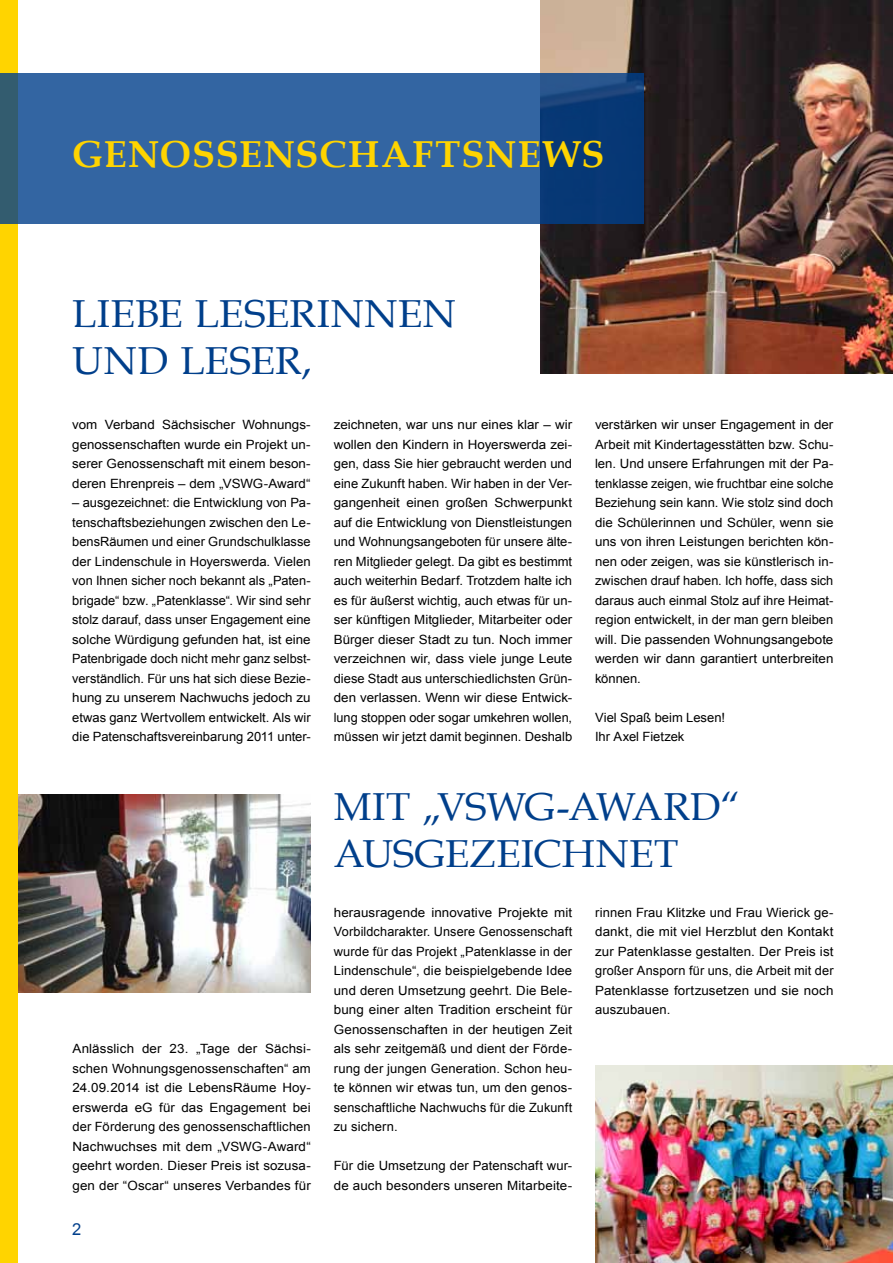
<style>
.page{position:relative;width:893px;height:1263px;background:#fff}
.page>*{position:absolute;margin:0;border:0;box-sizing:border-box;transform-origin:0 0}
.t1{font:39px/46.5px "Book Antiqua";letter-spacing:.005em;color:#003f8b}
.t2{font:700 37.5px "Book Antiqua";letter-spacing:.03em;color:#ffd400}
.t3{font:16.5px "Arial";color:#003f8b}
.t4{font:12.75px/19.5px "Arial";color:#000;text-align:justify;scale:1.05 1}
.t5{font:12.75px/19.5px "Arial";color:#000}
</style>
<div class="page">
<img style="left:17px;top:794px;width:294px;height:198px">
<div style="left:0;top:0;width:17px;height:1263px;background:#ffd400"></div>
<img style="left:541px;top:0;width:352px;height:374px">
<svg style="left:0;top:73px;width:644px;height:150px;background:#2c5d99"></svg>
<img style="left:595px;top:1065px;width:298px;height:198px">
<h2 class="t2" style="left:72px;top:128px;width:533px">GENOSSENSCHAFTSNEWS</h2>
<h1 class="t1" style="left:72px;top:290px;width:385px">LIEBE LESERINNEN<br>UND LESER,</h1>
<p class="t4" style="left:72px;top:415px;width:229px">vom Verband Sächsischer Wohnungs&shy;genossenschaften wurde ein Projekt un&shy;serer Genossenschaft mit einem beson&shy;deren Ehrenpreis – dem „VSWG-Award“</p>
<p class="t5" style="left:72px;top:493px;width:240px;text-align:justify">– ausgezeichnet: die Entwicklung von Pa&shy;tenschaftsbeziehungen zwischen den Le&shy;bensRäumen und einer Grundschulklasse der Lindenschule in Hoyerswerda. Vielen von Ihnen sicher noch bekannt als „Paten&shy;brigade“ bzw. „Patenklasse“. Wir sind sehr stolz darauf, dass unser Engagement eine solche Würdigung gefunden hat, ist eine Patenbrigade doch nicht mehr ganz selbst&shy;verständlich. Für uns hat sich diese Bezie&shy;hung zu unserem Nachwuchs jedoch zu etwas ganz Wertvollem entwickelt. Als wir die Patenschaftsvereinbarung 2011 unter-</p>
<p class="t4" style="left:334px;top:415px;width:229px">zeichneten, war uns nur eines klar – wir wollen den Kindern in Hoyerswerda zei&shy;gen, dass Sie hier gebraucht werden und eine Zukunft haben. Wir haben in der Ver&shy;gangenheit einen großen Schwerpunkt auf die Entwicklung von Dienstleistungen und Wohnungsangeboten für unsere älte&shy;ren Mitglieder gelegt. Da gibt es bestimmt auch weiterhin Bedarf. Trotzdem halte ich es für äußerst wichtig, auch etwas für un&shy;ser künftigen Mitglieder, Mitarbeiter oder Bürger dieser Stadt zu tun. Noch immer verzeichnen wir, dass viele junge Leute diese Stadt aus unterschiedlichsten Grün&shy;den verlassen. Wenn wir diese Entwick&shy;lung stoppen oder sogar umkehren wollen, müssen wir jetzt damit beginnen. Deshalb</p>
<p class="t4" style="left:595px;top:415px;width:229px">verstärken wir unser Engagement in der Arbeit mit Kindertagesstätten bzw. Schu&shy;len. Und unsere Erfahrungen mit der Pa&shy;tenklasse zeigen, wie fruchtbar eine solche Beziehung sein kann. Wie stolz sind doch die Schülerinnen und Schüler, wenn sie uns von ihren Leistungen berichten kön&shy;nen oder zeigen, was sie künstlerisch in&shy;zwischen drauf haben. Ich hoffe, dass sich daraus auch einmal Stolz auf ihre Heimat&shy;region entwickelt, in der man gern bleiben will. Die passenden Wohnungsangebote werden wir dann garantiert unterbreiten können.</p>
<p class="t5" style="left:595px;top:707px;width:132px">Viel Spaß beim Lesen!<br>Ihr Axel Fietzek</p>
<p class="t4" style="left:72px;top:1039px;width:229px">Anlässlich der 23. „Tage der Sächsi&shy;schen Wohnungsgenossenschaften“ am 24.09.2014 ist die LebensRäume Hoy&shy;erswerda eG für das Engagement bei der Förderung des genossenschaftlichen Nachwuchses mit dem „VSWG-Award“ geehrt worden. Dieser Preis ist sozusa&shy;gen der “Oscar“ unseres Verbandes für</p>
<p class="t3" style="left:72px;top:1218px;width:11px">2</p>
<h1 class="t1" style="left:334px;top:783px;width:409px">MIT „VSWG-AWARD“<br>AUSGEZEICHNET</h1>
<p class="t4" style="left:334px;top:902px;width:229px">herausragende innovative Projekte mit Vorbildcharakter. Unsere Genossenschaft wurde für das Projekt „Patenklasse in der Lindenschule“, die beispielgebende Idee und deren Umsetzung geehrt. Die Bele&shy;bung einer alten Tradition erscheint für Genossenschaften in der heutigen Zeit als sehr zeitgemäß und dient der Förde&shy;rung der jungen Generation. Schon heu&shy;te können wir etwas tun, um den genos&shy;senschaftliche Nachwuchs für die Zukunft zu sichern.</p>
<p class="t5" style="left:334px;top:1156px;width:240px">Für die Umsetzung der Patenschaft wur&shy;de auch besonders unseren Mitarbeite-</p>
<p class="t5" style="left:595px;top:902px;width:240px;text-align:justify">rinnen Frau Klitzke und Frau Wierick ge&shy;dankt, die mit viel Herzblut den Kontakt zur Patenklasse gestalten. Der Preis ist großer Ansporn für uns, die Arbeit mit der Patenklasse fortzusetzen und sie noch auszubauen.</p>
</div>
